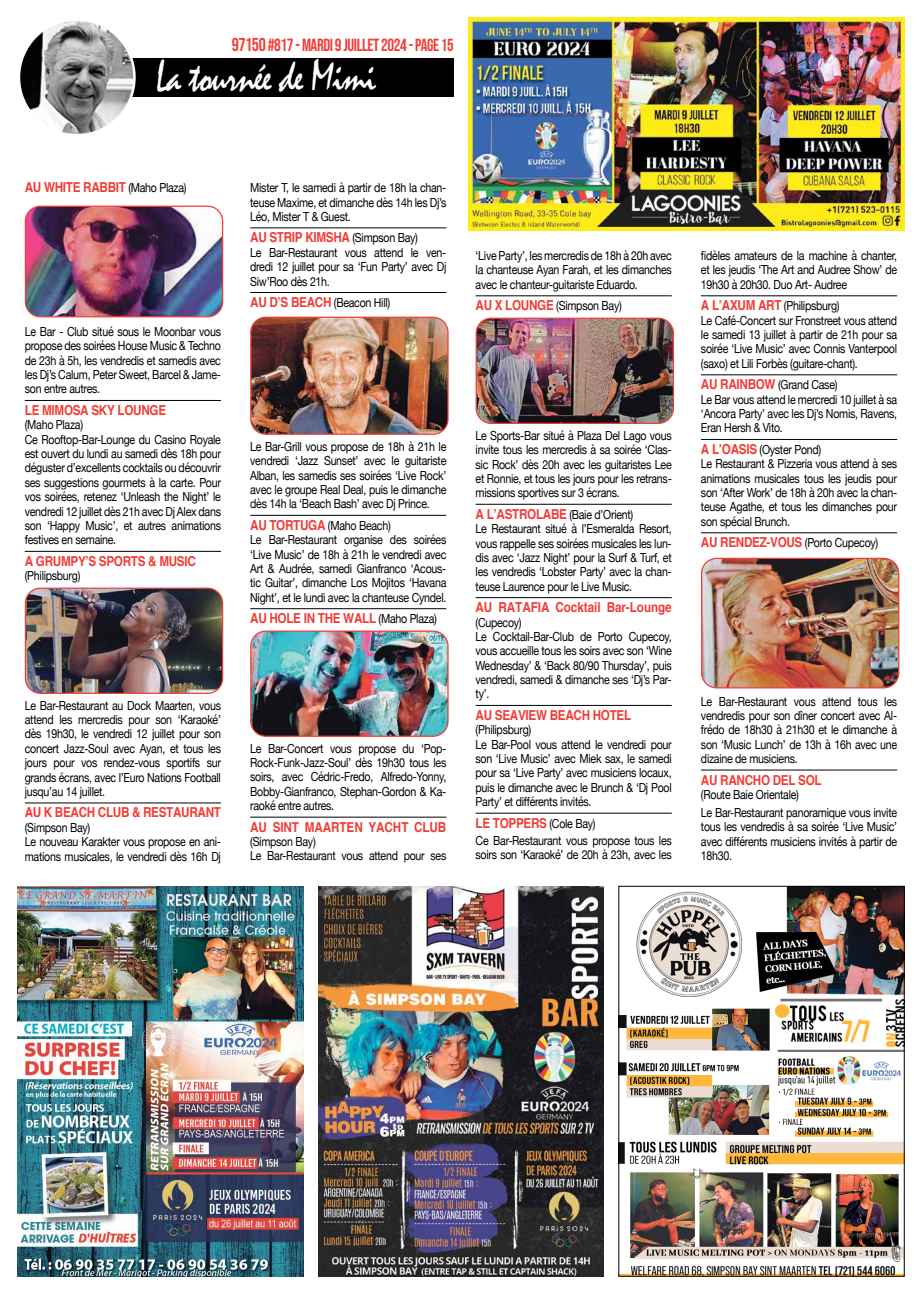
<style>
.page{position:relative;width:922px;height:1294px;background:#fff}
.page>*{position:absolute;margin:0;border:0;box-sizing:border-box;transform-origin:0 0}
.t1{font:45px "Mistral";letter-spacing:-.025em;color:#fff;scale:.85 1}
.t2{font:17.5px "Bebas Neue";letter-spacing:-.025em;color:#f13d37;scale:.96 1}
.t3{font:700 13.75px "Helvetica";letter-spacing:-.025em;color:#f13d37;scale:.85 1}
.t4{font:700 13.75px "Helvetica";letter-spacing:-.005em;color:#f13d37;scale:.85 1}
.t5{font:12.5px/14.4px "Helvetica Neue";letter-spacing:-.025em;color:#000;scale:.85 1}
.s1{font-size:18.5px}
.s2{font-style:inherit}
.s3{font-family:"Helvetica Neue";font-weight:400;font-size:12.5px;color:#000}
.s4{font-family:"Helvetica";font-weight:700;font-size:13.75px;color:#f13d37}
</style>
<div class="page">
<hr style="left:25px;top:400px;width:196px;height:1px;background:#000">
<hr style="left:25px;top:551px;width:196px;height:1px;background:#000">
<hr style="left:25px;top:802px;width:196px;height:1px;background:#000">
<img style="left:25px;top:206px;width:197px;height:111px">
<div style="left:25px;top:206px;width:198px;height:111px;border:1px solid #f13d37;border-radius:15px"></div>
<img style="left:25px;top:589px;width:196px;height:103px">
<div style="left:25px;top:587px;width:198px;height:107px;border:1px solid #f13d37;border-radius:15px"></div>
<hr style="left:250px;top:227px;width:196px;height:1px;background:#000">
<hr style="left:250px;top:292px;width:196px;height:1px;background:#000">
<hr style="left:250px;top:515px;width:196px;height:1px;background:#000">
<hr style="left:250px;top:608px;width:196px;height:1px;background:#000">
<hr style="left:250px;top:816px;width:196px;height:1px;background:#000">
<img style="left:252px;top:318px;width:196px;height:115px">
<div style="left:250px;top:316px;width:198px;height:119px;border:1px solid #f13d37;border-radius:15px"></div>
<img style="left:251px;top:632px;width:197px;height:104px">
<div style="left:250px;top:630px;width:198px;height:106px;border:1px solid #f13d37;border-radius:15px"></div>
<hr style="left:475px;top:295px;width:196px;height:1px;background:#000">
<hr style="left:475px;top:504px;width:196px;height:1px;background:#000">
<hr style="left:475px;top:597px;width:196px;height:1px;background:#000">
<hr style="left:475px;top:705px;width:196px;height:1px;background:#000">
<hr style="left:475px;top:812px;width:196px;height:1px;background:#000">
<img style="left:477px;top:319px;width:196px;height:104px">
<div style="left:475px;top:317px;width:198px;height:107px;border:1px solid #f13d37;border-radius:15px"></div>
<hr style="left:700px;top:295px;width:196px;height:1px;background:#000">
<hr style="left:700px;top:374px;width:196px;height:1px;background:#000">
<hr style="left:700px;top:439px;width:196px;height:1px;background:#000">
<hr style="left:700px;top:532px;width:196px;height:1px;background:#000">
<hr style="left:700px;top:769px;width:196px;height:1px;background:#000">
<img style="left:702px;top:559px;width:196px;height:128px">
<div style="left:700px;top:557px;width:199px;height:131px;border:1px solid #f13d37;border-radius:15px"></div>
<div style="left:128px;top:58px;width:325px;height:38px;background:#000"></div>
<img style="left:19px;top:19px;width:115px;height:116px;border-radius:58px">
<div style="left:18px;top:18px;width:118px;height:118px;border:2px solid #fff;border-radius:50%"></div>
<img style="left:468px;top:18px;width:436px;height:212px">
<img style="left:620px;top:888px;width:282px;height:386px">
<div style="left:618px;top:886px;width:286px;height:390px;border:1px solid #000"></div>
<img style="left:18px;top:886px;width:285px;height:390px">
<img style="left:318px;top:886px;width:285px;height:390px">
<h2 class="t2" style="left:232px;top:35px;width:232px"><span class="s1">97150</span> #817 - MARDI 9 JUILLET 2024 - <span class="s2">PAGE 15</span></h2>
<h1 class="t1" style="left:156px;top:49px;width:260px">La tournée de Mimi</h1>
<p class="t3" style="left:25px;top:176px;width:192px">AU WHITE RABBIT <span class="s3">(Maho Plaza)</span></p>
<p class="t5" style="left:25px;top:325px;width:232px;text-align:justify">Le Bar - Club situé sous le Moonbar vous propose des soirées House Music &amp; Techno de 23h à 5h, les vendredis et samedis avec les Dj’s Calum, Peter Sweet, Barcel &amp; Jame&shy;son entre autres.</p>
<p class="t3" style="left:25px;top:399px;width:168px">LE MIMOSA SKY LOUNGE</p>
<p class="t5" style="left:25px;top:418px;width:232px">(Maho Plaza)<br>Ce Rooftop-Bar-Lounge du Casino Royale est ouvert du lundi au samedi dès 18h pour déguster d’excellents cocktails ou découvrir ses suggestions gourmets à la carte. Pour vos soirées, retenez ‘Unleash the Night’ le vendredi 12 juillet dès 21h avec Dj Alex dans son ‘Happy Music’, et autres animations festives en semaine.</p>
<p class="t3" style="left:25px;top:550px;width:203px">A GRUMPY’S SPORTS &amp; MUSIC</p>
<p class="t5" style="left:25px;top:569px;width:67px">(Philipsburg)</p>
<p class="t5" style="left:250px;top:181px;width:232px;text-align:justify">Mister T, le samedi à partir de 18h la chan&shy;teuse Maxime, et dimanche dès 14h les Dj’s Léo, Mister T &amp; Guest.</p>
<p class="t3" style="left:250px;top:226px;width:199px">AU STRIP KIMSHA <span class="s3">(Simpson Bay)</span></p>
<p class="t5" style="left:250px;top:246px;width:232px;text-align:justify">Le Bar-Restaurant vous attend le ven&shy;dredi 12 juillet pour sa ‘Fun Party’ avec Dj Siw’Roo dès 21h.</p>
<p class="t5" style="left:250px;top:296px;width:166px"><span class="s4">AU D’S BEACH</span> (Beacon Hill)</p>
<p class="t5" style="left:250px;top:440px;width:232px;text-align:justify">Le Bar-Grill vous propose de 18h à 21h le vendredi ‘Jazz Sunset’ avec le guitariste Alban, les samedis ses soirées ‘Live Rock’ avec le groupe Real Deal, puis le dimanche dès 14h la ‘Beach Bash’ avec Dj Prince.</p>
<p class="t5" style="left:250px;top:519px;width:232px"><span class="s4">AU TORTUGA</span> (Maho Beach)<br>Le Bar-Restaurant organise des soirées ‘Live Music’ de 18h à 21h le vendredi avec Art &amp; Audrée, samedi Gianfranco ‘Acous&shy;tic Guitar’, dimanche Los Mojitos ‘Havana Night’, et le lundi avec la chanteuse Cyndel.</p>
<p class="t3" style="left:250px;top:607px;width:221px">AU HOLE IN THE WALL <span class="s3">(Maho Plaza)</span></p>
<p class="t5" style="left:25px;top:698px;width:232px;text-align:justify">Le Bar-Restaurant au Dock Maarten, vous attend les mercredis pour son ‘Karaoké’ dès 19h30, le vendredi 12 juillet pour son concert Jazz-Soul avec Ayan, et tous les jours pour vos rendez-vous sportifs sur grands écrans, avec l’Euro Nations Football jusqu’au 14 juillet.</p>
<p class="t3" style="left:25px;top:801px;width:232px">AU K BEACH CLUB &amp; RESTAURANT</p>
<p class="t5" style="left:25px;top:820px;width:232px">(Simpson Bay)<br>Le nouveau Karakter vous propose en ani&shy;mations musicales, le vendredi dès 16h Dj</p>
<p class="t5" style="left:250px;top:741px;width:232px;text-align:justify">Le Bar-Concert vous propose du ‘Pop-Rock-Funk-Jazz-Soul’ dès 19h30 tous les soirs, avec Cédric-Fredo, Alfredo-Yonny, Bobby-Gianfranco, Stephan-Gordon &amp; Ka&shy;raoké entre autres.</p>
<p class="t4" style="left:250px;top:815px;width:232px">AU SINT MAARTEN YACHT CLUB</p>
<p class="t5" style="left:250px;top:835px;width:232px">(Simpson Bay)<br>Le Bar-Restaurant vous attend pour ses</p>
<p class="t5" style="left:475px;top:249px;width:232px;text-align:justify">‘Live Party’, les mercredis de 18h à 20h avec la chanteuse Ayan Farah, et les dimanches avec le chanteur-guitariste Eduardo.</p>
<p class="t5" style="left:475px;top:299px;width:173px"><span class="s4">AU X LOUNGE</span> (Simpson Bay)</p>
<p class="t5" style="left:475px;top:429px;width:232px;text-align:justify">Le Sports-Bar situé à Plaza Del Lago vous invite tous les mercredis à sa soirée ‘Clas&shy;sic Rock’ dès 20h avec les guitaristes Lee et Ronnie, et tous les jours pour les retrans&shy;missions sportives sur 3 écrans.</p>
<p class="t5" style="left:475px;top:508px;width:232px"><span class="s4">A L’ASTROLABE</span> (Baie d’Orient)<br>Le Restaurant situé à l’Esmeralda Resort, vous rappelle ses soirées musicales les lun&shy;dis avec ‘Jazz Night’ pour la Surf &amp; Turf, et les vendredis ‘Lobster Party’ avec la chan&shy;teuse Laurence pour le Live Music.</p>
<p class="t4" style="left:475px;top:596px;width:232px">AU RATAFIA Cocktail Bar-Lounge</p>
<p class="t5" style="left:475px;top:615px;width:232px">(Cupecoy)<br>Le Cocktail-Bar-Club de Porto Cupecoy, vous accueille tous les soirs avec son ‘Wine<br>Wednesday’ &amp; ‘Back 80/90 Thursday’, puis vendredi, samedi &amp; dimanche ses ‘Dj’s Par&shy;ty’.</p>
<p class="t3" style="left:475px;top:704px;width:184px">AU SEAVIEW BEACH HOTEL</p>
<p class="t5" style="left:475px;top:723px;width:232px">(Philipsburg)<br>Le Bar-Pool vous attend le vendredi pour son ‘Live Music’ avec Miek sax, le samedi pour sa ‘Live Party’ avec musiciens locaux, puis le dimanche avec le Brunch &amp; ‘Dj Pool Party’ et différents invités.</p>
<p class="t3" style="left:475px;top:811px;width:143px">LE TOPPERS <span class="s3">(Cole Bay)</span></p>
<p class="t5" style="left:475px;top:833px;width:232px">Ce Bar-Restaurant vous propose tous les soirs son ‘Karaoké’ de 20h à 23h, avec les</p>
<p class="t5" style="left:700px;top:249px;width:232px;text-align:justify">fidèles amateurs de la machine à chanter, et les jeudis ‘The Art and Audree Show’ de 19h30 à 20h30. Duo Art- Audree</p>
<p class="t5" style="left:700px;top:299px;width:232px"><span class="s4">A L’AXUM ART</span> (Philipsburg)<br>Le Café-Concert sur Fronstreet vous attend le samedi 13 juillet à partir de 21h pour sa soirée ‘Live Music’ avec Connis Vanterpool (saxo) et Lili Forbès (guitare-chant).</p>
<p class="t5" style="left:700px;top:378px;width:232px"><span class="s4">AU RAINBOW</span> (Grand Case)<br>Le Bar vous attend le mercredi 10 juillet à sa ‘Ancora Party’ avec les Dj’s Nomis, Ravens,<br>Eran Hersh &amp; Vito.</p>
<p class="t5" style="left:700px;top:443px;width:232px"><span class="s4">A L’OASIS</span> (Oyster Pond)<br>Le Restaurant &amp; Pizzeria vous attend à ses animations musicales tous les jeudis pour son ‘After Work’ de 18h à 20h avec la chan&shy;teuse Agathe, et tous les dimanches pour son spécial Brunch.</p>
<p class="t5" style="left:700px;top:536px;width:210px"><span class="s4">AU RENDEZ-VOUS</span> (Porto Cupecoy)</p>
<p class="t5" style="left:700px;top:694px;width:232px;text-align:justify">Le Bar-Restaurant vous attend tous les vendredis pour son dîner concert avec Al&shy;frédo de 18h30 à 21h30 et le dimanche à son ‘Music Lunch’ de 13h à 16h avec une dizaine de musiciens.</p>
<p class="t3" style="left:700px;top:768px;width:143px">AU RANCHO DEL SOL</p>
<p class="t5" style="left:700px;top:786px;width:232px;line-height:18.1px">(Route Baie Orientale)<br>Le Bar-Restaurant panoramique vous invite</p>
<p class="t5" style="left:700px;top:820px;width:232px;text-align:justify">tous les vendredis à sa soirée ‘Live Music’ avec différents musiciens invités à partir de 18h30.</p>
</div>
